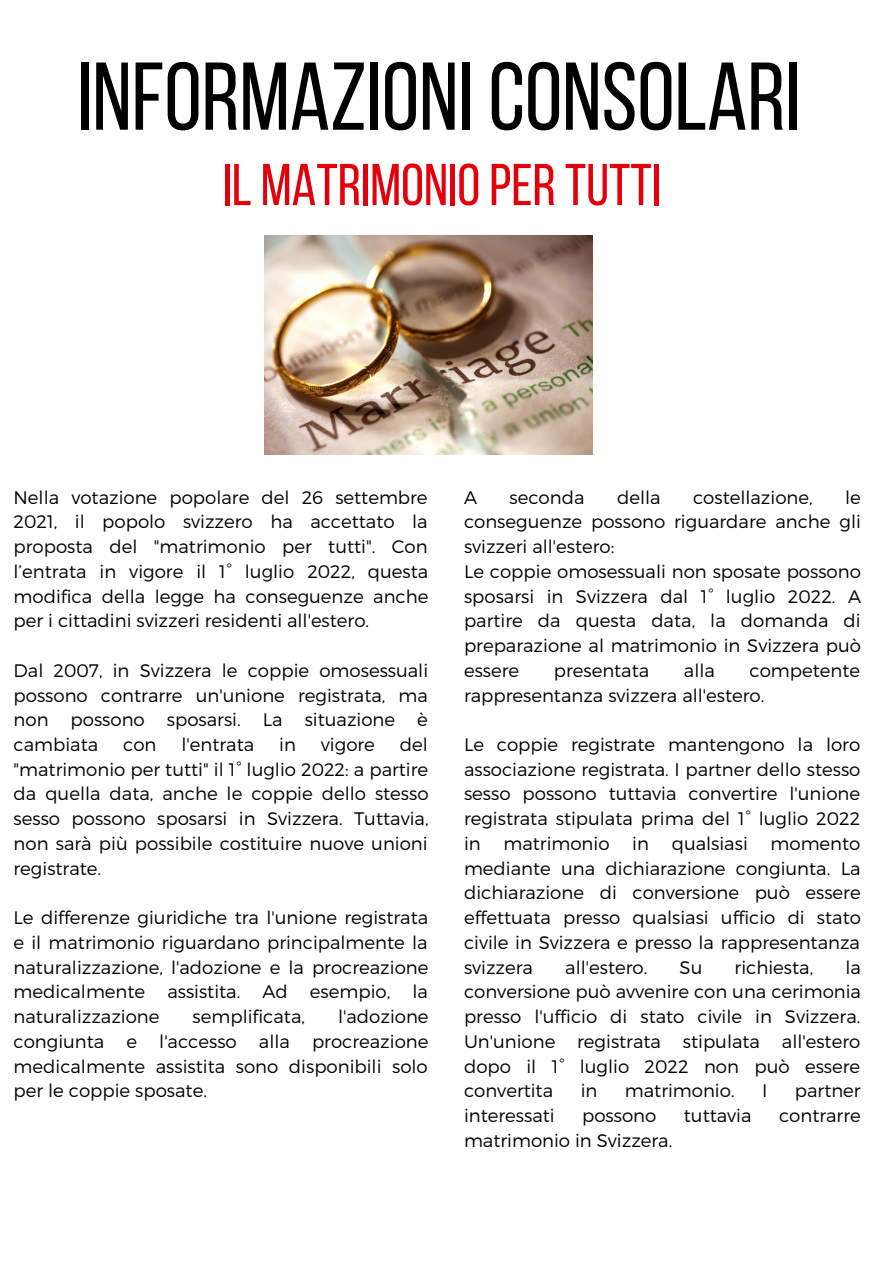
<style>
.page{position:relative;width:893px;height:1264px;background:#fff}
.page>*{position:absolute;margin:0;border:0;box-sizing:border-box;transform-origin:0 0}
.t1{font:96px "Bebas Neue";color:#000}
.t2{font:58.8px "Bebas Neue";color:#e3000b}
.t3{font:300 18.15px/24.8px "Montserrat";color:#000;text-align:justify}
</style>
<div class="page">
<img style="left:264px;top:235px;width:328px;height:219px">
<h1 class="t1" style="left:77px;top:58px;width:724px">INFORMAZIONI CONSOLARI</h1>
<h2 class="t2" style="left:222px;top:161px;width:440px">IL MATRIMONIOPERTUTTI</h2>
<p class="t3" style="left:14px;top:484px;width:416px">Nella votazione popolare del 26 settembre 2021, il popolo svizzero ha accettato la proposta del "matrimonio per tutti". Con l’entrata in vigore il 1° luglio 2022, questa modifica della legge ha conseguenze anche per i cittadini svizzeri residenti all'estero.</p>
<p class="t3" style="left:14px;top:657px;width:416px">Dal 2007, in Svizzera le coppie omosessuali possono contrarre un'unione registrata, ma non possono sposarsi. La situazione è cambiata</p>
<p class="t3" style="left:14px;top:731px;width:416px;text-indent:386px">del "matrimonio per tutti" il 1° luglio 2022: a partire da quella data, anche le coppie dello stesso sesso possono sposarsi in Svizzera. Tuttavia, non sarà più possibile costituire nuove unioni registrate.</p>
<p class="t3" style="left:14px;top:904px;width:416px">Le differenze giuridiche tra l'unione registrata e il matrimonio riguardano principalmente la naturalizzazione, l'adozione e la procreazione medicalmente assistita. Ad esempio, la naturalizzazione</p>
<p class="t3" style="left:123px;top:731px;width:35px">con</p>
<p class="t3" style="left:181px;top:731px;width:74px">l'entrata</p>
<p class="t3" style="left:279px;top:731px;width:18px">in</p>
<p class="t3" style="left:321px;top:731px;width:55px">vigore</p>
<p class="t3" style="left:193px;top:1003px;width:114px">semplificata,</p>
<p class="t3" style="left:14px;top:1003px;width:416px;text-indent:324px">l'adozione congiunta e l'accesso alla procreazione medicalmente assistita sono disponibili solo per le coppie sposate.</p>
<p class="t3" style="left:464px;top:484px;width:15px">A</p>
<p class="t3" style="left:509px;top:484px;width:76px">seconda</p>
<p class="t3" style="left:617px;top:484px;width:45px">della</p>
<p class="t3" style="left:693px;top:484px;width:121px">costellazione,</p>
<p class="t3" style="left:464px;top:484px;width:398px;text-align:left;text-indent:381px">le conseguenze possono riguardare anche gli svizzeri all'estero:<br>Le coppie omosessuali non sposate possono sposarsi in Svizzera dal 1° luglio 2022. A partire da questa data, la domanda di preparazione al matrimonio in Svizzera può essere</p>
<p class="t3" style="left:553px;top:657px;width:97px">presentata</p>
<p class="t3" style="left:683px;top:657px;width:32px">alla</p>
<p class="t3" style="left:464px;top:657px;width:397px;text-indent:285px">competente rappresentanza svizzera all'estero.</p>
<p class="t3" style="left:464px;top:731px;width:398px">Le coppie registrate mantengono la loro associazione registrata. I partner dello stesso sesso possono tuttavia convertire l'unione registrata stipulata prima del 1° luglio 2022 in</p>
<p class="t3" style="left:503px;top:830px;width:108px">matrimonio</p>
<p class="t3" style="left:632px;top:830px;width:18px">in</p>
<p class="t3" style="left:671px;top:830px;width:78px">qualsiasi</p>
<p class="t3" style="left:464px;top:830px;width:398px;text-indent:306px">momento mediante una dichiarazione congiunta. La dichiarazione di conversione può essere effettuata presso qualsiasi ufficio di stato civile in Svizzera e presso la rappresentanza svizzera</p>
<p class="t3" style="left:464px;top:953px;width:398px;text-indent:381px">la conversione può avvenire con una cerimonia presso l'ufficio di stato civile in Svizzera.<br>Un'unione registrata stipulata all'estero dopo il 1° luglio 2022 non può essere convertita</p>
<p class="t3" style="left:565px;top:953px;width:83px">all'estero.</p>
<p class="t3" style="left:679px;top:953px;width:24px">Su</p>
<p class="t3" style="left:734px;top:953px;width:80px">richiesta,</p>
<p class="t3" style="left:580px;top:1077px;width:18px">in</p>
<p class="t3" style="left:624px;top:1077px;width:111px">matrimonio.</p>
<p class="t3" style="left:762px;top:1077px;width:7px">I</p>
<p class="t3" style="left:794px;top:1077px;width:67px">partner</p>
<p class="t3" style="left:464px;top:1102px;width:92px">interessati</p>
<p class="t3" style="left:582px;top:1102px;width:76px">possono</p>
<p class="t3" style="left:683px;top:1102px;width:69px">tuttavia</p>
<p class="t3" style="left:779px;top:1102px;width:83px">contrarre</p>
<p class="t3" style="left:464px;top:1127px;width:210px">matrimonio in Svizzera.</p>
</div>
